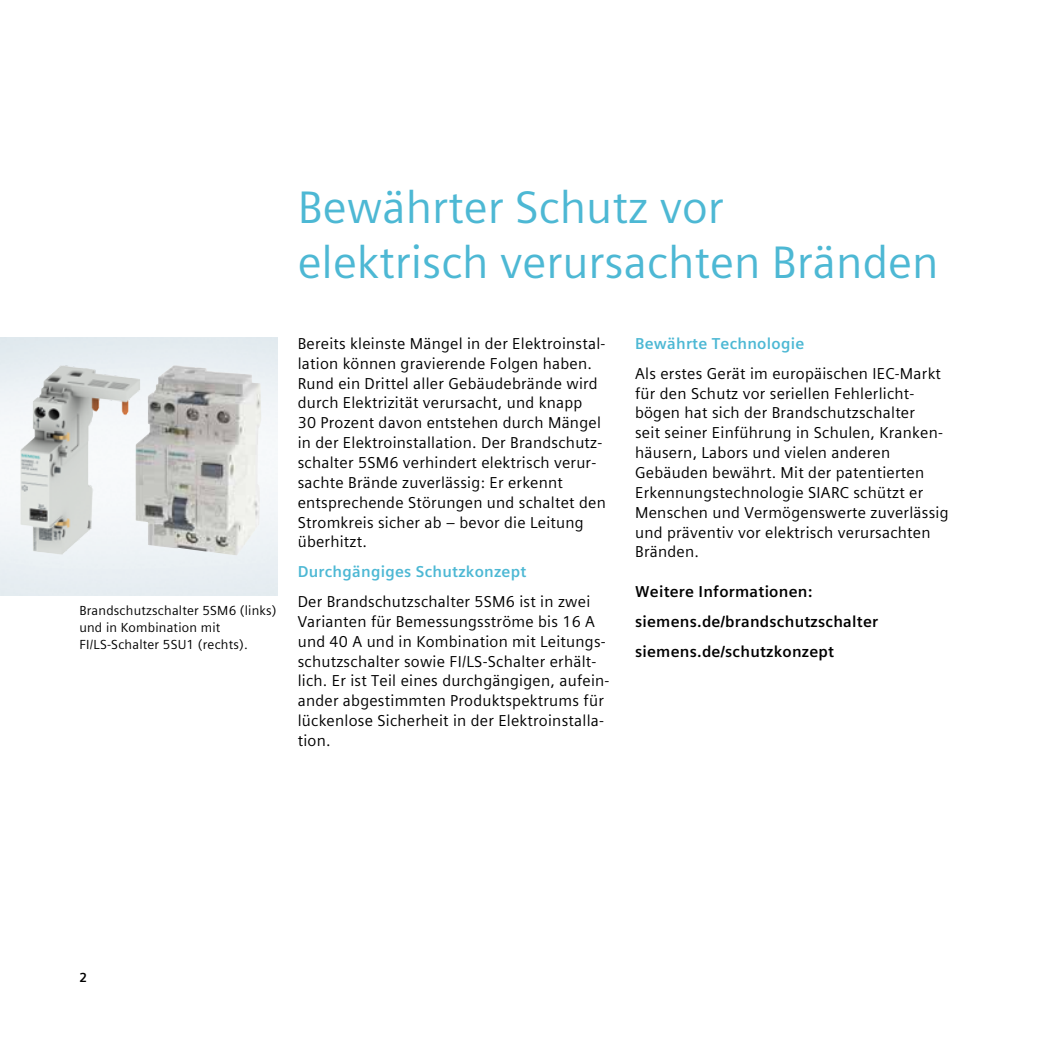
<style>
.page{position:relative;width:1042px;height:1042px;background:#fff}
.page>*{position:absolute;margin:0;border:0;box-sizing:border-box;transform-origin:0 0}
.t1{font:45.5px/54.6px "Siemens Sans Global";color:#4db8d4}
.t2{font:15.75px/19.8px "Siemens Sans Global";letter-spacing:.015em;color:#000}
.t3{font:700 15.75px/29.8px "Siemens Sans Global";letter-spacing:.015em;color:#000}
.t4{font:700 15.75px "Siemens Sans Global";letter-spacing:.015em;color:#4db8d4}
.t5{font:13.12px/17.2px "Siemens Sans Global";letter-spacing:.015em;color:#000}
.t6{font:700 13.12px "Siemens Sans Global";color:#000}
</style>
<div class="page">
<img style="left:0;top:337px;width:278px;height:258px">
<img style="left:20px;top:365px;width:43px;height:160px">
<img style="left:148px;top:365px;width:27px;height:68px">
<h1 class="t1" style="left:298px;top:180px;width:642px">Bewährter Schutz vor<br>elektrisch verursachten Bränden</h1>
<p class="t5" style="left:79px;top:602px;width:199px">Brandschutzschalter 5SM6 (links) und in Kombination mit<br>FI/LS-Schalter 5SU1 (rechts).</p>
<p class="t2" style="left:298px;top:334px;width:310px">Bereits kleinste Mängel in der Elektroinstal&shy;lation können gravierende Folgen haben.<br>Rund ein Drittel aller Gebäudebrände wird durch Elektrizität verursacht, und knapp<br>30 Prozent davon entstehen durch Mängel in der Elektroinstallation. Der Brandschutz&shy;schalter 5SM6 verhindert elektrisch verur&shy;sachte Brände zuverlässig: Er erkennt entsprechende Störungen und schaltet den Stromkreis sicher ab – bevor die Leitung überhitzt.</p>
<p class="t4" style="left:298px;top:560px;width:230px">Durchgängiges Schutzkonzept</p>
<p class="t2" style="left:298px;top:592px;width:313px">Der Brandschutzschalter 5SM6 ist in zwei Varianten für Bemessungsströme bis 16 A und 40 A und in Kombination mit Leitungs&shy;schutzschalter sowie FI/LS-Schalter erhält&shy;lich. Er ist Teil eines durchgängigen, aufein&shy;ander abgestimmten Produktspektrums für lückenlose Sicherheit in der Elektroinstalla&shy;tion.</p>
<p class="t4" style="left:635px;top:331px;width:171px">Bewährte Technologie</p>
<p class="t2" style="left:635px;top:363px;width:315px">Als erstes Gerät im europäischen IEC-Markt für den Schutz vor seriellen Fehlerlicht&shy;bögen hat sich der Brandschutzschalter<br>seit seiner Einführung in Schulen, Kranken&shy;häusern, Labors und vielen anderen Gebäuden bewährt. Mit der patentierten Erkennungstechnologie SIARC schützt er Menschen und Vermögenswerte zuverlässig und präventiv vor elektrisch verursachten Bränden.</p>
<p class="t3" style="left:635px;top:577px;width:245px">Weitere Informationen: siemens.de/brandschutzschalter siemens.de/schutzkonzept</p>
<p class="t6" style="left:79px;top:967px;width:9px">2</p>
</div>
